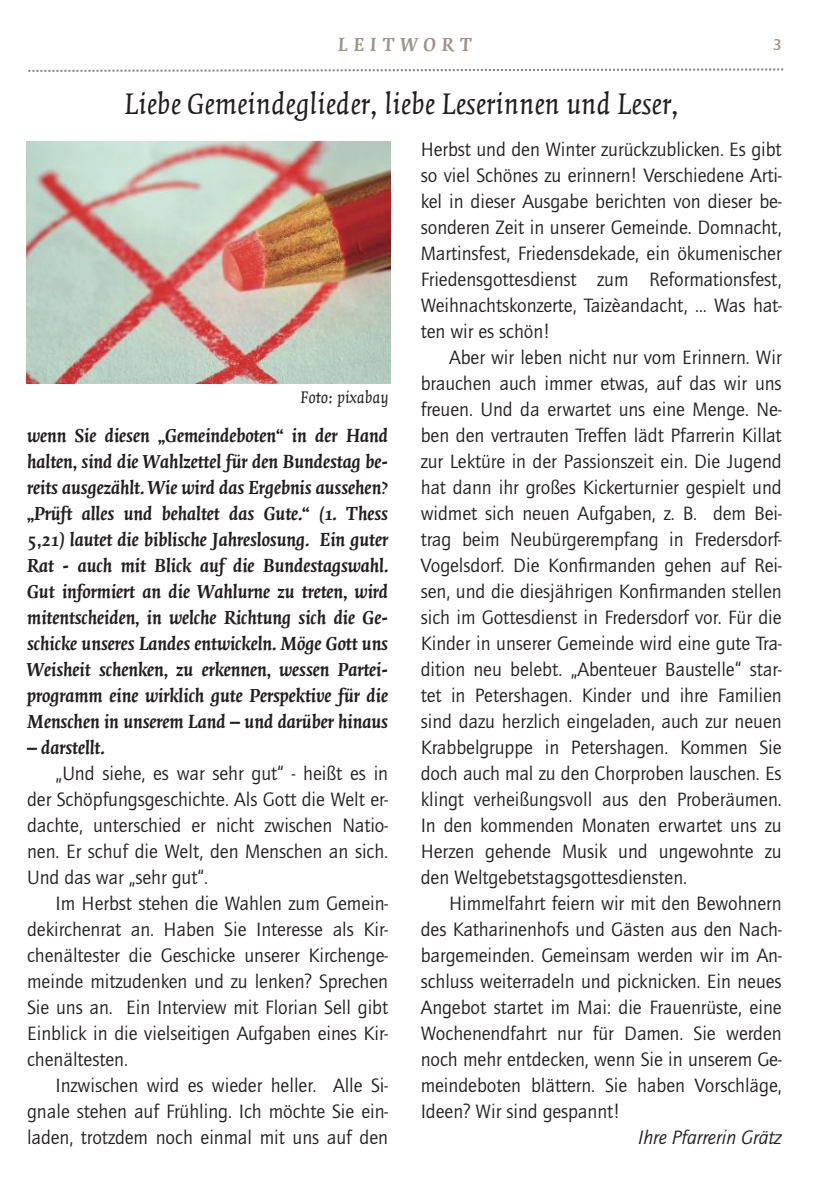
<style>
.page{position:relative;width:840px;height:1191px;background:#fff}
.page>*{position:absolute;margin:0;border:0;box-sizing:border-box;transform-origin:0 0}
.t1{font:italic 32px "Quadraat";color:#231f20}
.t2{font:20px/26px "Quay Sans ITC Std";color:#231f20;text-align:justify}
.t3{font:italic 700 20px/26px "Quadraat";color:#231f20;text-align:justify}
.t4{font:italic 20px "Quay Sans ITC Std";letter-spacing:-.005em;color:#231f20}
.t5{font:italic 700 20px "Quadraat";letter-spacing:.3em;color:#9e9488}
.t6{font:italic 18px "Quadraat";color:#231f20}
.t7{font:500 16px "Quay Sans ITC Std";color:#9e9488}
</style>
<div class="page">
<svg style="left:28px;top:68px;width:756px;height:4px"></svg>
<img style="left:26px;top:141px;width:364px;height:243px">
<p class="t5" style="left:338px;top:36px;width:135px">LEITWORT</p>
<h1 class="t1" style="left:124px;top:90px;width:556px">Liebe Gemeindeglieder, liebe Leserinnen und Leser,</h1>
<p class="t7" style="left:772px;top:38px;width:10px">3</p>
<p class="t6" style="left:300px;top:389px;width:90px">Foto: pixabay</p>
<p class="t3" style="left:27px;top:423px;width:362px">wenn Sie diesen „Gemeindeboten“ in der Hand halten, sind die Wahlzettel für den Bundestag be&shy;reits ausgezählt. Wie wird das Ergebnis aussehen? „Prüft alles und behaltet das Gute.“ (1. Thess 5,21) lautet die biblische Jahreslosung. Ein guter Rat - auch mit Blick auf die Bundestagswahl.<br>Gut informiert an die Wahlurne zu treten, wird mitentscheiden, in welche Richtung sich die Ge&shy;schicke unseres Landes entwickeln. Möge Gott uns Weisheit schenken, zu erkennen, wessen Partei&shy;programm eine wirklich gute Perspektive für die Menschen in unserem Land – und darüber hinaus</p>
<p class="t3" style="left:27px;top:735px;width:79px">– darstellt.</p>
<p class="t2" style="left:27px;top:763px;width:362px;text-indent:28px">„Und siehe, es war sehr gut“ - heißt es in der Schöpfungsgeschichte. Als Gott die Welt er&shy;dachte, unterschied er nicht zwischen Natio&shy;nen. Er schuf die Welt, den Menschen an sich.<br>Und das war „sehr gut“.</p>
<p class="t2" style="left:27px;top:893px;width:362px;text-indent:28px">Im Herbst stehen die Wahlen zum Gemein&shy;dekirchenrat an. Haben Sie Interesse als Kir&shy;chenältester die Geschicke unserer Kirchenge&shy;meinde mitzudenken und zu lenken? Sprechen Sie uns an. Ein Interview mit Florian Sell gibt Einblick in die vielseitigen Aufgaben eines Kir&shy;chenältesten.</p>
<p class="t2" style="left:27px;top:1075px;width:362px;text-indent:28px">Inzwischen wird es wieder heller. Alle Si&shy;gnale stehen auf Frühling. Ich möchte Sie ein&shy;laden, trotzdem noch einmal mit uns auf den</p>
<p class="t2" style="left:420px;top:139px;width:362px">Herbst und den Winter zurückzublicken. Es gibt so viel Schönes zu erinnern! Verschiedene Arti&shy;kel in dieser Ausgabe berichten von dieser be&shy;sonderen Zeit in unserer Gemeinde. Domnacht, Martinsfest, Friedensdekade, ein ökumenischer Friedensgottesdienst zum Reformationsfest, Weihnachtskonzerte, Taizèandacht, … Was hat&shy;ten wir es schön!</p>
<p class="t2" style="left:420px;top:347px;width:362px;text-indent:28px">Aber wir leben nicht nur vom Erinnern. Wir brauchen auch immer etwas, auf das wir uns freuen. Und da erwartet uns eine Menge. Ne&shy;ben den vertrauten Treffen lädt Pfarrerin Killat zur Lektüre in der Passionszeit ein. Die Jugend hat dann ihr großes Kickerturnier gespielt und widmet sich neuen Aufgaben, z. B. dem Bei&shy;trag beim Neubürgerempfang in Fredersdorf-Vogelsdorf. Die Konfirmanden gehen auf Rei&shy;sen, und die diesjährigen Konfirmanden stellen sich im Gottesdienst in Fredersdorf vor. Für die Kinder in unserer Gemeinde wird eine gute Tra&shy;dition neu belebt. „Abenteuer Baustelle“ star&shy;tet in Petershagen. Kinder und ihre Familien sind dazu herzlich eingeladen, auch zur neuen Krabbelgruppe in Petershagen. Kommen Sie doch auch mal zu den Chorproben lauschen. Es klingt verheißungsvoll aus den Proberäumen.<br>In den kommenden Monaten erwartet uns zu Herzen gehende Musik und ungewohnte zu den Weltgebetstagsgottesdiensten.</p>
<p class="t2" style="left:420px;top:893px;width:362px;text-indent:28px">Himmelfahrt feiern wir mit den Bewohnern des Katharinenhofs und Gästen aus den Nach&shy;bargemeinden. Gemeinsam werden wir im An&shy;schluss weiterradeln und picknicken. Ein neues Angebot startet im Mai: die Frauenrüste, eine Wochenendfahrt nur für Damen. Sie werden noch mehr entdecken, wenn Sie in unserem Ge&shy;meindeboten blättern. Sie haben Vorschläge, Ideen? Wir sind gespannt!</p>
<p class="t4" style="left:638px;top:1130px;width:145px">Ihre Pfarrerin Grätz</p>
</div>
